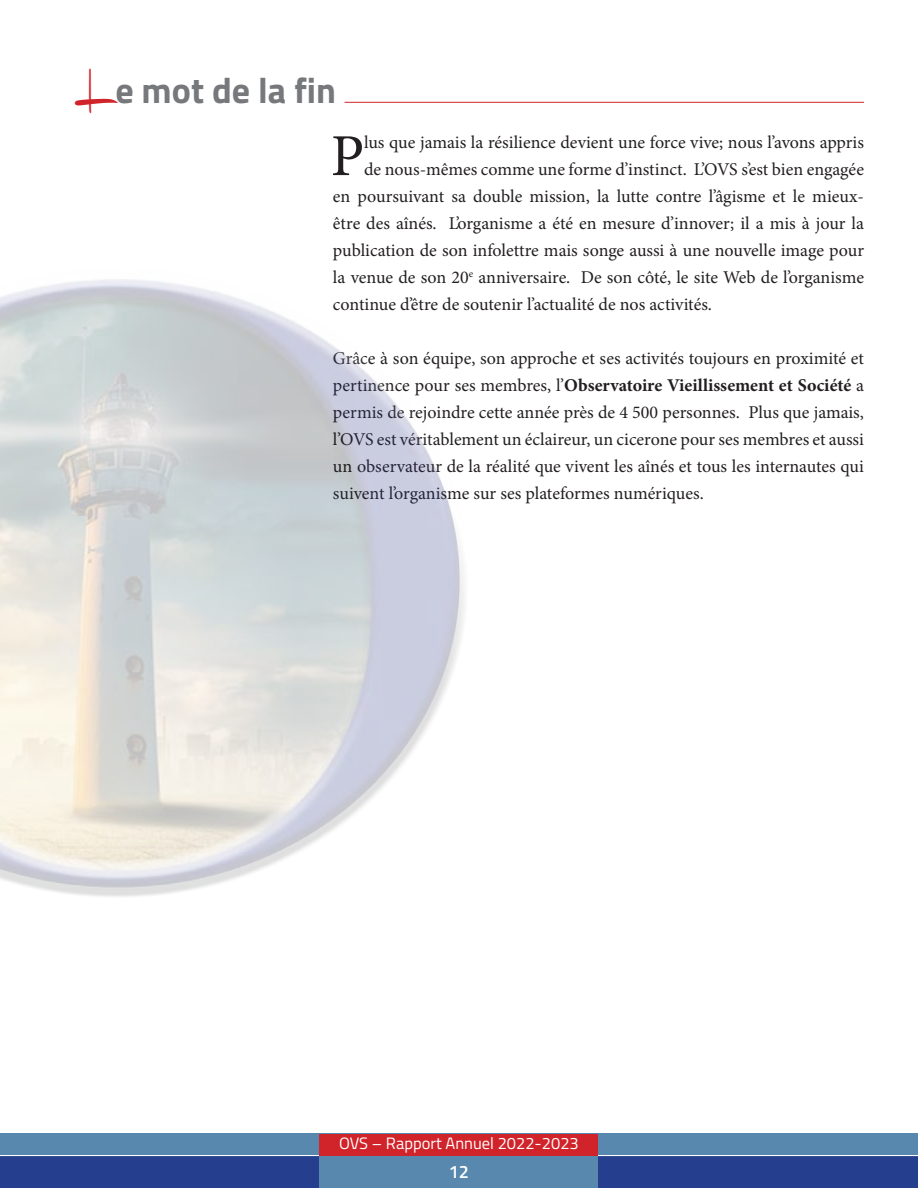
<style>
.page{position:relative;width:918px;height:1188px;background:#fff}
.page>*{position:absolute;margin:0;border:0;box-sizing:border-box;transform-origin:0 0}
.t1{font:59.55px "Minion Pro";color:#231f20}
.t2{font:700 36px "Titillium";color:#76787b}
.t3{font:18px/27px "Minion Pro";letter-spacing:-.005em;color:#231f20;text-align:justify}
.t4{font:600 18px "Titillium";color:#fff}
.t5{font:16.5px "Titillium";color:#fff}
.s1{font-weight:700}
</style>
<div class="page">
<div style="left:0;top:1155px;width:918px;height:33px;background:#253f8e"></div>
<div style="left:0;top:1133px;width:918px;height:22px;background:#5888ae"></div>
<div style="left:320px;top:1134px;width:278px;height:54px;background:#d1232a"></div>
<div style="left:320px;top:1157px;width:278px;height:31px;background:#5888ae"></div>
<hr style="left:345px;top:102px;width:519px;height:1px;background:#d1232a">
<img style="left:0;top:279px;width:465px;height:618px">
<p class="t2" style="left:87px;top:62px;width:251px"><sup>L</sup>e mot de la fin</p>
<p class="t1" style="left:331px;top:116px;width:35px">P</p>
<p class="t3" style="left:364px;top:129px;width:501px">lus que jamais la résilience devient une force vive; nous l’avons appris</p>
<p class="t3" style="left:364px;top:156px;width:501px">de nous-mêmes comme une forme d’instinct. L’OVS s’est bien engagée</p>
<p class="t3" style="left:333px;top:183px;width:533px">en poursuivant sa double mission, la lutte contre l’âgisme et le mieux-</p>
<p class="t3" style="left:333px;top:210px;width:533px">être des aînés. L’organisme a été en mesure d’innover; il a mis à jour la</p>
<p class="t3" style="left:333px;top:237px;width:533px">publication de son infolettre mais songe aussi à une nouvelle image pour</p>
<p class="t3" style="left:333px;top:264px;width:533px">la venue de son 20<sup>e</sup> anniversaire. De son côté, le site Web de l’organisme</p>
<p class="t3" style="left:333px;top:291px;width:381px">continue d’être de soutenir l’actualité de nos activités.</p>
<p class="t3" style="left:333px;top:345px;width:533px">Grâce à son équipe, son approche et ses activités toujours en proximité et pertinence pour ses membres, l’<span class="s1">Observatoire Vieillissement et Société</span> a permis de rejoindre cette année près de 4 500 personnes. Plus que jamais, l’OVS est véritablement un éclaireur, un cicerone pour ses membres et aussi un observateur de la réalité que vivent les aînés et tous les internautes qui suivent l’organisme sur ses plateformes numériques.</p>
<p class="t5" style="left:339px;top:1132px;width:241px">OVS – Rapport Annuel 2022-2023</p>
<p class="t4" style="left:449px;top:1158px;width:22px">12</p>
</div>
